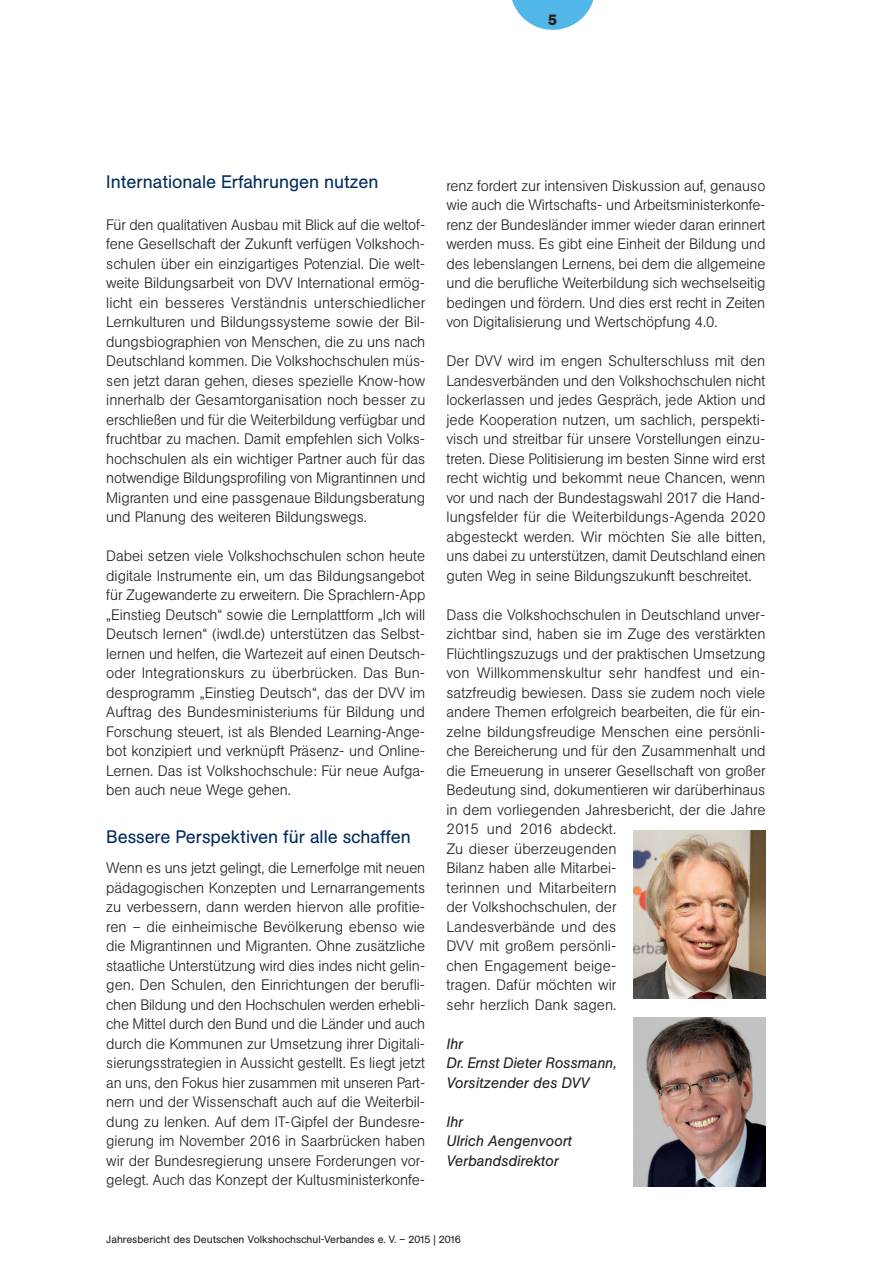
<style>
.page{position:relative;width:893px;height:1263px;background:#fff}
.page>*{position:absolute;margin:0;border:0;box-sizing:border-box;transform-origin:0 0}
.t1{font:18px "AG Buch BQ";letter-spacing:-.005em;color:#002a5c}
.t2{font:300 15px/19.5px "AG Buch BQ";letter-spacing:-.005em;color:#231f20;text-align:justify}
.t3{font:italic 15px/19.5px "AG Buch BQ";letter-spacing:-.005em;color:#231f20}
.t4{font:700 15px "AG Buch BQ";color:#231f20}
.t5{font:10.5px "AG Buch BQ";color:#231f20}
</style>
<div class="page">
<svg style="left:512px;top:0;width:82px;height:30px"></svg>
<img style="left:633px;top:1017px;width:132px;height:169px">
<img style="left:633px;top:830px;width:132px;height:169px">
<p class="t4" style="left:548px;top:10px;width:10px">5</p>
<p class="t1" style="left:106px;top:171px;width:274px">Internationale Erfahrungen nutzen</p>
<p class="t2" style="left:106px;top:215px;width:321px">Für den qualitativen Ausbau mit Blick auf die weltof&shy;fene Gesellschaft der Zukunft verfügen Volkshoch&shy;schulen über ein einzigartiges Potenzial. Die welt&shy;weite Bildungsarbeit von DVV International ermög&shy;licht ein besseres Verständnis unterschiedlicher Lernkulturen und Bildungssysteme sowie der Bil&shy;dungsbiographien von Menschen, die zu uns nach Deutschland kommen. Die Volkshochschulen müs&shy;sen jetzt daran gehen, dieses spezielle Know-how innerhalb der Gesamtorganisation noch besser zu erschließen und für die Weiterbildung verfügbar und fruchtbar zu machen. Damit empfehlen sich Volks&shy;hochschulen als ein wichtiger Partner auch für das notwendige Bildungsprofiling von Migrantinnen und Migranten und eine passgenaue Bildungsberatung und Planung des weiteren Bildungswegs.</p>
<p class="t2" style="left:106px;top:546px;width:321px">Dabei setzen viele Volkshochschulen schon heute digitale Instrumente ein, um das Bildungsangebot für Zugewanderte zu erweitern. Die Sprachlern-App „Einstieg Deutsch“ sowie die Lernplattform „Ich will Deutsch lernen“ (iwdl.de) unterstützen das Selbst&shy;lernen und helfen, die Wartezeit auf einen Deutsch&shy;oder Integrationskurs zu überbrücken. Das Bun&shy;desprogramm „Einstieg Deutsch“, das der DVV im Auftrag des Bundesministeriums für Bildung und Forschung steuert, ist als Blended Learning-Ange&shy;bot konzipiert und verknüpft Präsenz- und Online-Lernen. Das ist Volkshochschule: Für neue Aufga&shy;ben auch neue Wege gehen.</p>
<p class="t1" style="left:106px;top:826px;width:306px">Bessere Perspektiven für alle schaffen</p>
<p class="t2" style="left:106px;top:858px;width:320px">Wenn es uns jetzt gelingt, die Lernerfolge mit neuen pädagogischen Konzepten und Lernarrangements zu verbessern, dann werden hiervon alle profitie&shy;ren – die einheimische Bevölkerung ebenso wie die Migrantinnen und Migranten. Ohne zusätzliche staatliche Unterstützung wird dies indes nicht gelin&shy;gen. Den Schulen, den Einrichtungen der berufli&shy;chen Bildung und den Hochschulen werden erhebli&shy;che Mittel durch den Bund und die Länder und auch durch die Kommunen zur Umsetzung ihrer Digitali&shy;sierungsstrategien in Aussicht gestellt. Es liegt jetzt an uns, den Fokus hier zusammen mit unseren Part&shy;nern und der Wissenschaft auch auf die Weiterbil&shy;dung zu lenken. Auf dem IT-Gipfel der Bundesre&shy;gierung im November 2016 in Saarbrücken haben wir der Bundesregierung unsere Forderungen vor&shy;gelegt. Auch das Konzept der Kultusministerkonfe-</p>
<p class="t2" style="left:446px;top:176px;width:321px">renz fordert zur intensiven Diskussion auf, genauso wie auch die Wirtschafts- und Arbeitsministerkonfe&shy;renz der Bundesländer immer wieder daran erinnert werden muss. Es gibt eine Einheit der Bildung und des lebenslangen Lernens, bei dem die allgemeine und die berufliche Weiterbildung sich wechselseitig bedingen und fördern. Und dies erst recht in Zeiten von Digitalisierung und Wertschöpfung 4.0.</p>
<p class="t2" style="left:446px;top:351px;width:321px">Der DVV wird im engen Schulterschluss mit den Landesverbänden und den Volkshochschulen nicht lockerlassen und jedes Gespräch, jede Aktion und jede Kooperation nutzen, um sachlich, perspekti&shy;visch und streitbar für unsere Vorstellungen einzu&shy;treten. Diese Politisierung im besten Sinne wird erst recht wichtig und bekommt neue Chancen, wenn vor und nach der Bundestagswahl 2017 die Hand&shy;lungsfelder für die Weiterbildungs-Agenda 2020 abgesteckt werden. Wir möchten Sie alle bitten, uns dabei zu unterstützen, damit Deutschland einen guten Weg in seine Bildungszukunft beschreitet.</p>
<p class="t2" style="left:446px;top:605px;width:321px;text-align:left">Dass die Volkshochschulen in Deutschland unver&shy;zichtbar sind, haben sie im Zuge des verstärkten Flüchtlingszuzugs und der praktischen Umsetzung von Willkommenskultur sehr handfest und ein&shy;satzfreudig bewiesen. Dass sie zudem noch viele andere Themen erfolgreich bearbeiten, die für ein&shy;zelne bildungsfreudige Menschen eine persönli&shy;che Bereicherung und für den Zusammenhalt und die Erneuerung in unserer Gesellschaft von großer Bedeutung sind, dokumentieren wir darüberhinaus in dem vorliegenden Jahresbericht, der die Jahre 2015 und 2016 abdeckt.<br>Zu dieser überzeugenden<br>Bilanz haben alle Mitarbei-<br>terinnen und Mitarbeitern<br>der Volkshochschulen, der<br>Landesverbände und des<br>DVV mit großem persönli-<br>chen Engagement beige-<br>tragen. Dafür möchten wir<br>sehr herzlich Dank sagen.</p>
<p class="t3" style="left:446px;top:1034px;width:171px">Ihr<br>Dr. Ernst Dieter Rossmann,<br>Vorsitzender des DVV</p>
<p class="t3" style="left:446px;top:1112px;width:127px">Ihr<br>Ulrich Aengenvoort<br>Verbandsdirektor</p>
<p class="t5" style="left:106px;top:1233px;width:356px">Jahresbericht des Deutschen Volkshochschul-Verbandes e. V. – 2015 | 2016</p>
</div>
